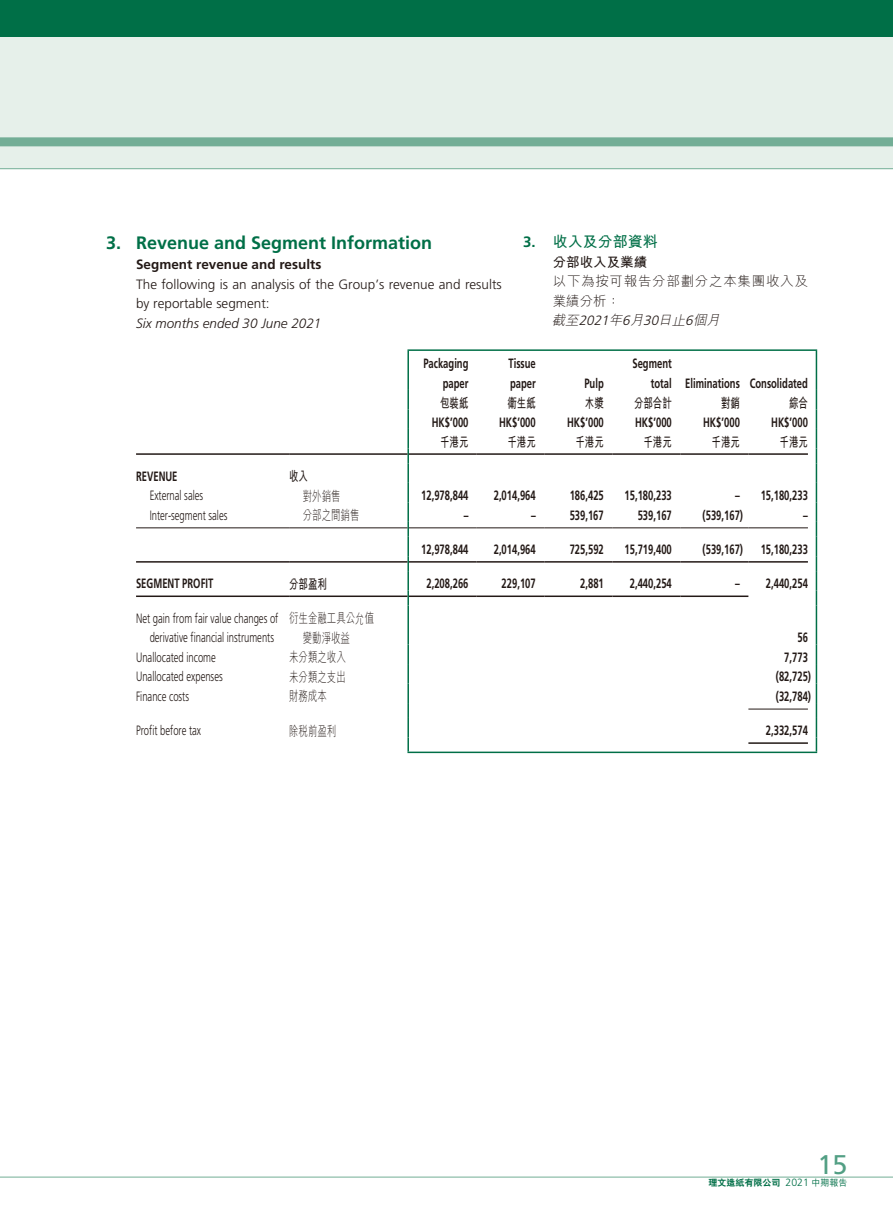
<style>
.page{position:relative;width:893px;height:1212px;background:#fff}
.page>*{position:absolute;margin:0;border:0;box-sizing:border-box;transform-origin:0 0}
.t1{font:27px "Frutiger LT Std";color:#529f84}
.t2{font:700 18px "Frutiger LT Std";color:#006f47}
.t3{font:15px "M Hei HK Bold E Ten B5 H";color:#006f47}
.t4{font:700 13.5px/19.5px "Frutiger LT Std";color:#231916;scale:.7 1}
.t5{font:300 13.5px/19.5px "Frutiger LT Std";color:#231916;scale:.7 1}
.t6{font:300 13.5px/19.5px "Frutiger LT Std";color:#231916}
.t7{font:13.5px/19.5px "M Hei HK Light E Ten B5 H";color:#231916;scale:.7 1}
.t8{font:13.5px "M Hei HK Bold E Ten B5 H";color:#231916;scale:.7 1}
.t9{font:13.5px/19.5px "M Hei HK Light E Ten B5 H";letter-spacing:.055em;color:#231916}
.t10{font:700 13.5px "Frutiger LT Std";color:#231916}
.t11{font:italic 300 13.5px "Frutiger LT Std";color:#231916}
.t12{font:13.5px "M Hei HK Bold E Ten B5 H";color:#231916}
.t13{font:9px "C Hei 2 HK Xbold E Ten B5 H";color:#006f47}
.s1{font-family:"Frutiger LT Std";font-weight:700}
.s2{font-style:italic}
.s3{font-family:"Frutiger LT Std";font-weight:300;font-style:italic}
.s4{font-family:"Frutiger LT Std";font-weight:300;font-size:10.5px}
.s5{font-family:"M Hei HK Medium E Ten B5 H"}
</style>
<div class="page">
<div style="left:0;top:0;width:893px;height:168px;background:#e6f0ea"></div>
<div style="left:0;top:137px;width:893px;height:9px;background:#73ae96"></div>
<hr style="left:0;top:168px;width:893px;height:1px;background:#73ae96">
<div style="left:0;top:0;width:893px;height:36px;background:#006f47"></div>
<hr style="left:0;top:1177px;width:893px;height:1px;background:#73ae96">
<hr style="left:407px;top:351px;width:2px;height:39px;background:#006f47">
<svg style="left:407px;top:390px;width:2px;height:19px"></svg>
<hr style="left:407px;top:409px;width:2px;height:20px;background:#006f47">
<svg style="left:407px;top:429px;width:2px;height:34px"></svg>
<hr style="left:407px;top:463px;width:2px;height:20px;background:#006f47">
<svg style="left:407px;top:483px;width:2px;height:19px"></svg>
<hr style="left:407px;top:502px;width:2px;height:20px;background:#006f47">
<svg style="left:407px;top:522px;width:2px;height:49px"></svg>
<hr style="left:407px;top:571px;width:2px;height:20px;background:#006f47">
<svg style="left:407px;top:591px;width:2px;height:14px"></svg>
<hr style="left:407px;top:605px;width:2px;height:39px;background:#006f47">
<hr style="left:407px;top:644px;width:2px;height:20px;background:#006f47">
<svg style="left:407px;top:664px;width:2px;height:19px"></svg>
<hr style="left:407px;top:683px;width:2px;height:20px;background:#006f47">
<svg style="left:407px;top:703px;width:2px;height:48px"></svg>
<hr style="left:407px;top:349px;width:410px;height:2px;background:#006f47">
<hr style="left:816px;top:351px;width:1px;height:39px;background:#006f47">
<svg style="left:816px;top:390px;width:1px;height:215px"></svg>
<hr style="left:816px;top:605px;width:1px;height:39px;background:#006f47">
<svg style="left:816px;top:644px;width:1px;height:107px"></svg>
<hr style="left:407px;top:751px;width:410px;height:2px;background:#006f47">
<hr style="left:136px;top:453px;width:153px;height:2px;background:#231916">
<hr style="left:289px;top:453px;width:118px;height:2px;background:#231916">
<hr style="left:409px;top:453px;width:67px;height:2px;background:#231916">
<hr style="left:476px;top:453px;width:68px;height:2px;background:#231916">
<hr style="left:544px;top:453px;width:68px;height:2px;background:#231916">
<hr style="left:612px;top:453px;width:68px;height:2px;background:#231916">
<hr style="left:680px;top:453px;width:68px;height:2px;background:#231916">
<hr style="left:748px;top:453px;width:60px;height:2px;background:#231916">
<hr style="left:136px;top:527px;width:153px;height:1px;background:#231916">
<hr style="left:289px;top:527px;width:118px;height:1px;background:#231916">
<hr style="left:409px;top:527px;width:67px;height:1px;background:#231916">
<hr style="left:476px;top:527px;width:68px;height:1px;background:#231916">
<hr style="left:544px;top:527px;width:68px;height:1px;background:#231916">
<hr style="left:612px;top:527px;width:68px;height:1px;background:#231916">
<hr style="left:680px;top:527px;width:68px;height:1px;background:#231916">
<hr style="left:748px;top:527px;width:60px;height:1px;background:#231916">
<hr style="left:136px;top:561px;width:153px;height:2px;background:#231916">
<hr style="left:289px;top:561px;width:118px;height:2px;background:#231916">
<hr style="left:409px;top:561px;width:67px;height:2px;background:#231916">
<hr style="left:476px;top:561px;width:68px;height:2px;background:#231916">
<hr style="left:544px;top:561px;width:68px;height:2px;background:#231916">
<hr style="left:612px;top:561px;width:68px;height:2px;background:#231916">
<hr style="left:680px;top:561px;width:68px;height:2px;background:#231916">
<hr style="left:748px;top:561px;width:60px;height:2px;background:#231916">
<hr style="left:136px;top:595px;width:153px;height:2px;background:#231916">
<hr style="left:289px;top:595px;width:118px;height:2px;background:#231916">
<hr style="left:409px;top:595px;width:67px;height:2px;background:#231916">
<hr style="left:476px;top:595px;width:68px;height:2px;background:#231916">
<hr style="left:544px;top:595px;width:68px;height:2px;background:#231916">
<hr style="left:612px;top:595px;width:68px;height:2px;background:#231916">
<hr style="left:680px;top:595px;width:68px;height:2px;background:#231916">
<hr style="left:748px;top:709px;width:60px;height:1px;background:#231916">
<hr style="left:748px;top:742px;width:60px;height:2px;background:#231916">
<p class="t3" style="left:523px;top:236px;width:136px"><span class="s1">3.</span> 收入及分部資料</p>
<p class="t12" style="left:553px;top:257px;width:96px">分部收入及業績</p>
<p class="t9" style="left:552px;top:273px;width:258px">以下為按可報告分部劃分之本集團收入及業績分析：<br><span class="s2">截至</span><span class="s3">2021</span><span class="s2">年</span><span class="s3">6</span><span class="s2">月</span><span class="s3">30</span><span class="s2">日止</span><span class="s3">6</span><span class="s2">個月</span></p>
<h2 class="t2" style="left:106px;top:234px;width:327px">3. Revenue and Segment Information</h2>
<p class="t10" style="left:136px;top:258px;width:187px">Segment revenue and results</p>
<p class="t6" style="left:136px;top:275px;width:367px">The following is an analysis of the Group’s revenue and results by reportable segment:</p>
<p class="t11" style="left:136px;top:316px;width:187px">Six months ended 30 June 2021</p>
<p class="t4" style="left:423px;top:354px;width:66px;text-align:right">Packaging paper</p>
<p class="t4" style="left:508px;top:354px;width:41px">Tissue paper</p>
<p class="t4" style="left:651px;top:354px;width:226px;text-indent:-18px">Segment<br>total Eliminations Consolidated</p>
<p class="t4" style="left:584px;top:374px;width:29px">Pulp</p>
<p class="t8" style="left:440px;top:397px;width:42px">包裝紙</p>
<p class="t8" style="left:507px;top:397px;width:42px">衛生紙</p>
<p class="t8" style="left:585px;top:397px;width:29px">木漿</p>
<p class="t8" style="left:634px;top:397px;width:56px">分部合計</p>
<p class="t8" style="left:721px;top:397px;width:29px">對銷</p>
<p class="t8" style="left:789px;top:397px;width:29px">綜合</p>
<p class="t4" style="left:432px;top:413px;width:54px">HK$’000</p>
<p class="t4" style="left:499px;top:413px;width:54px">HK$’000</p>
<p class="t4" style="left:567px;top:413px;width:54px">HK$’000</p>
<p class="t4" style="left:635px;top:413px;width:54px">HK$’000</p>
<p class="t4" style="left:703px;top:413px;width:54px">HK$’000</p>
<p class="t4" style="left:771px;top:413px;width:54px">HK$’000</p>
<p class="t8" style="left:440px;top:436px;width:42px">千港元</p>
<p class="t8" style="left:507px;top:436px;width:42px">千港元</p>
<p class="t8" style="left:575px;top:436px;width:42px">千港元</p>
<p class="t8" style="left:643px;top:436px;width:42px">千港元</p>
<p class="t8" style="left:711px;top:436px;width:42px">千港元</p>
<p class="t8" style="left:780px;top:436px;width:42px">千港元</p>
<p class="t4" style="left:136px;top:467px;width:61px">REVENUE</p>
<p class="t8" style="left:289px;top:471px;width:29px">收入</p>
<p class="t5" style="left:150px;top:486px;width:78px">External sales</p>
<p class="t7" style="left:303px;top:488px;width:56px">對外銷售</p>
<p class="t4" style="left:421px;top:486px;width:69px">12,978,844</p>
<p class="t4" style="left:494px;top:486px;width:62px">2,014,964</p>
<p class="t4" style="left:570px;top:486px;width:50px">186,425</p>
<p class="t4" style="left:625px;top:486px;width:69px">15,180,233</p>
<p class="t4" style="left:735px;top:486px;width:105px">– 15,180,233</p>
<p class="t5" style="left:150px;top:506px;width:113px">Inter-segment sales</p>
<p class="t7" style="left:303px;top:507px;width:83px">分部之間銷售</p>
<p class="t4" style="left:464px;top:506px;width:8px">–</p>
<p class="t4" style="left:531px;top:506px;width:8px">–</p>
<p class="t4" style="left:570px;top:506px;width:50px">539,167</p>
<p class="t4" style="left:638px;top:506px;width:50px">539,167</p>
<p class="t4" style="left:703px;top:506px;width:59px">(539,167)</p>
<p class="t4" style="left:803px;top:506px;width:8px">–</p>
<p class="t4" style="left:421px;top:540px;width:69px">12,978,844</p>
<p class="t4" style="left:494px;top:540px;width:62px">2,014,964</p>
<p class="t4" style="left:570px;top:540px;width:50px">725,592</p>
<p class="t4" style="left:625px;top:540px;width:69px">15,719,400</p>
<p class="t4" style="left:703px;top:540px;width:59px">(539,167)</p>
<p class="t4" style="left:761px;top:540px;width:69px">15,180,233</p>
<p class="t4" style="left:136px;top:575px;width:112px">SEGMENT PROFIT</p>
<p class="t8" style="left:289px;top:579px;width:56px">分部盈利</p>
<p class="t4" style="left:426px;top:575px;width:62px">2,208,266</p>
<p class="t4" style="left:502px;top:575px;width:50px">229,107</p>
<p class="t4" style="left:580px;top:575px;width:35px">2,881</p>
<p class="t4" style="left:630px;top:575px;width:62px">2,440,254</p>
<p class="t4" style="left:735px;top:575px;width:105px">– 2,440,254</p>
<p class="t5" style="left:150px;top:609px;width:185px;text-indent:-14px">Net gain from fair value changes of derivative financial instruments</p>
<p class="t7" style="left:303px;top:610px;width:104px;text-indent:-14px">衍生金融工具公允值變動淨收益</p>
<p class="t4" style="left:797px;top:628px;width:17px">56</p>
<p class="t5" style="left:136px;top:648px;width:116px">Unallocated income</p>
<p class="t7" style="left:289px;top:649px;width:83px">未分類之收入</p>
<p class="t4" style="left:784px;top:648px;width:35px">7,773</p>
<p class="t5" style="left:136px;top:667px;width:125px">Unallocated expenses</p>
<p class="t7" style="left:289px;top:669px;width:83px">未分類之支出</p>
<p class="t4" style="left:776px;top:667px;width:52px">(82,725)</p>
<p class="t5" style="left:136px;top:687px;width:77px">Finance costs</p>
<p class="t7" style="left:289px;top:688px;width:56px">財務成本</p>
<p class="t4" style="left:776px;top:687px;width:52px">(32,784)</p>
<p class="t5" style="left:136px;top:721px;width:94px">Profit before tax</p>
<p class="t7" style="left:289px;top:723px;width:69px">除稅前盈利</p>
<p class="t4" style="left:766px;top:721px;width:62px">2,332,574</p>
<h1 class="t1" style="left:817px;top:1151px;width:32px">15</h1>
<p class="t13" style="left:709px;top:1179px;width:140px">理文造紙有限公司 <span class="s4">2021</span> <span class="s5">中期報告</span></p>
</div>
